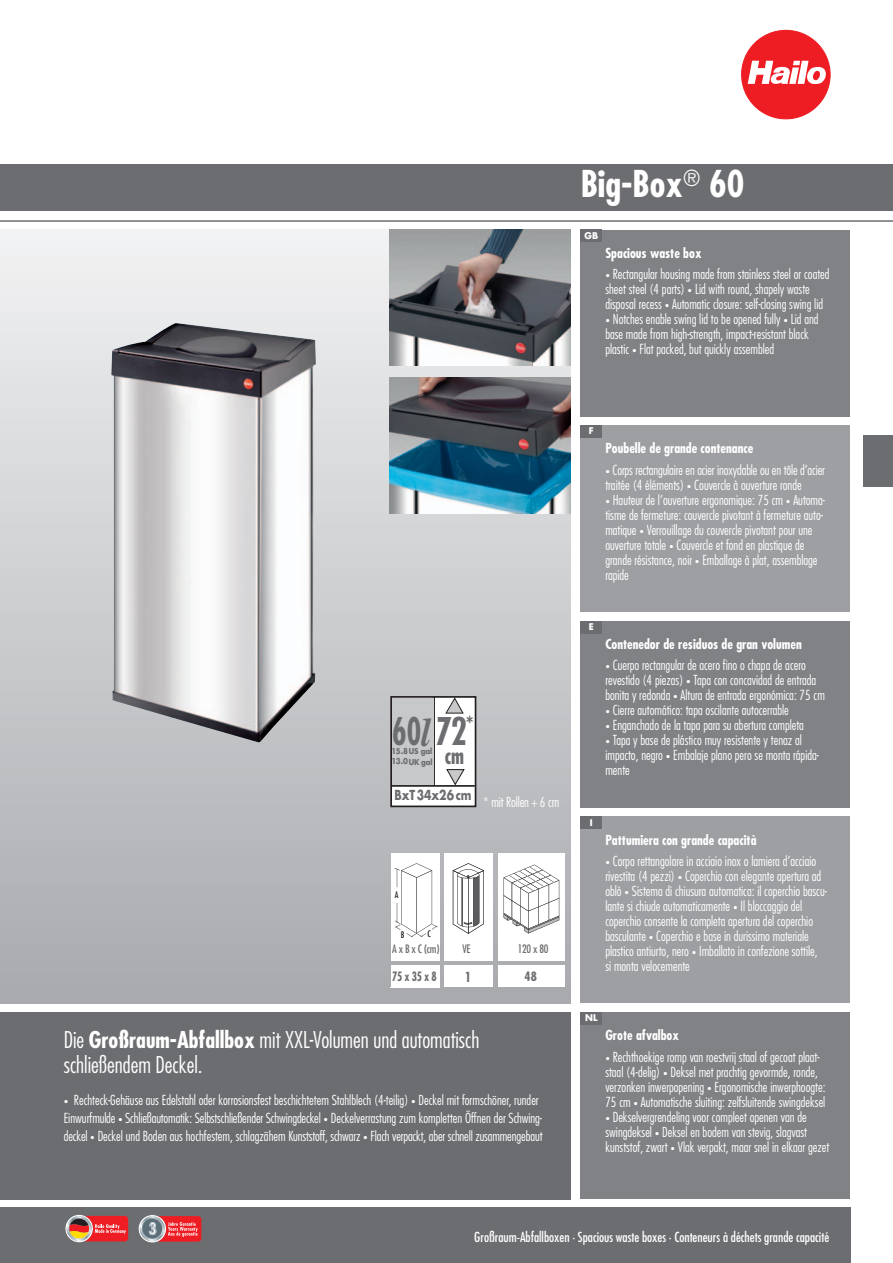
<style>
.page{position:relative;width:893px;height:1263px;background:#fff}
.page>*{position:absolute;margin:0;border:0;box-sizing:border-box;transform-origin:0 0}
.t1{font:italic 700 41.4px "New Baskerville";color:#6c6d70;scale:.9 1}
.t2{font:700 condensed 37.05px "Futura";color:#6c6d70;scale:.8 1}
.t3{font:700 condensed 36px "Futura";color:#fff}
.t4{font:300 condensed 22.5px/25.5px "Futura";color:#fff}
.t5{font:700 condensed 22.5px "Futura";color:#6c6d70;scale:.9 1}
.t6{font:300 condensed 13.5px/15px "Futura";color:#fff}
.t7{font:condensed 13.5px "Futura";color:#fff}
.t8{font:700 13.5px "Futura";color:#6c6d70;scale:.8 1}
.t9{font:700 condensed 13.5px "Futura";color:#6c6d70}
.t10{font:700 condensed 12.6px "Futura";color:#6c6d70;scale:.85 1}
.t11{font:700 condensed 12.6px "Futura";color:#6c6d70}
.t12{font:condensed 11.4px "Futura";letter-spacing:-.02em;color:#6d6e71}
.t13{font:700 9px "Futura";color:#fff}
.t14{font:condensed 8.85px "Futura";color:#231f20}
.t15{font:700 7.8px/9.8px "Futura";letter-spacing:-.025em;color:#6c6d70;scale:.9 1}
.s1{font-weight:700}
.s2{font-weight:700;font-stretch:normal}
</style>
<div class="page">
<div style="left:0;top:230px;width:570px;height:773px;background:linear-gradient(to bottom,#f1f2f3,#a8a9ad)"></div>
<img style="left:111px;top:323px;width:205px;height:420px">
<div style="left:741px;top:30px;width:89px;height:89px;background:#ee1d23;border-radius:50%"></div>
<svg style="left:748px;top:61px;width:78px;height:23px"></svg>
<div style="left:0;top:164px;width:892px;height:47px;background:#6c6d70"></div>
<div style="left:0;top:1012px;width:570px;height:187px;background:#6c6d70"></div>
<div style="left:581px;top:230px;width:269px;height:187px;background:#808285"></div>
<div style="left:581px;top:425px;width:269px;height:187px;background:#9d9fa2"></div>
<div style="left:581px;top:1012px;width:269px;height:187px;background:#808285"></div>
<div style="left:0;top:1208px;width:850px;height:55px;background:#6c6d70"></div>
<div style="left:581px;top:816px;width:269px;height:187px;background:#9d9fa2"></div>
<div style="left:581px;top:621px;width:269px;height:187px;background:#808285"></div>
<div style="left:581px;top:425px;width:21px;height:13px;background:#6c6d70"></div>
<div style="left:581px;top:621px;width:21px;height:12px;background:#6c6d70"></div>
<div style="left:581px;top:816px;width:21px;height:13px;background:#6c6d70"></div>
<div style="left:581px;top:1012px;width:21px;height:13px;background:#6c6d70"></div>
<hr style="left:0;top:220px;width:892px;height:2px;background:#6c6d70">
<svg style="left:65px;top:1215px;width:28px;height:27px"></svg>
<div style="left:66px;top:1216px;width:26px;height:25px;border:1px solid #fff;border-radius:50%"></div>
<svg style="left:67px;top:1216px;width:61px;height:25px;background:#da564e"></svg>
<svg style="left:139px;top:1215px;width:27px;height:27px"></svg>
<svg style="left:140px;top:1216px;width:61px;height:26px;background:#cb646a"></svg>
<div style="left:391px;top:697px;width:84px;height:109px;background:#fff"></div>
<div style="left:390px;top:696px;width:86px;height:111px;border:2px solid #231f20"></div>
<hr style="left:391px;top:785px;width:84px;height:2px;background:#231f20">
<hr style="left:433px;top:697px;width:2px;height:89px;background:#231f20">
<svg style="left:445px;top:697px;width:19px;height:17px"></svg>
<svg style="left:446px;top:769px;width:19px;height:17px"></svg>
<div style="left:392px;top:698px;width:41px;height:87px;background:#c7c8ca"></div>
<div style="left:391px;top:853px;width:48px;height:108px;background:#fff"></div>
<div style="left:445px;top:853px;width:48px;height:108px;background:#fff"></div>
<div style="left:391px;top:965px;width:48px;height:22px;background:#fff"></div>
<div style="left:445px;top:965px;width:48px;height:22px;background:#fff"></div>
<div style="left:498px;top:853px;width:67px;height:108px;background:#fff"></div>
<div style="left:498px;top:965px;width:67px;height:22px;background:#fff"></div>
<svg style="left:394px;top:863px;width:44px;height:74px"></svg>
<svg style="left:453px;top:863px;width:31px;height:71px"></svg>
<svg style="left:504px;top:865px;width:55px;height:68px"></svg>
<hr style="left:390px;top:987px;width:49px;height:1px;background:#fff">
<div style="left:581px;top:230px;width:21px;height:12px;background:#6c6d70"></div>
<div style="left:863px;top:436px;width:29px;height:51px;background:#6c6d70"></div>
<img style="left:390px;top:229px;width:180px;height:136px">
<img style="left:390px;top:378px;width:180px;height:136px">
<h3 class="t3" style="left:581px;top:168px;width:165px">Big-Box<sup>®</sup> 60</h3>
<p class="t13" style="left:584px;top:231px;width:15px">GB</p>
<p class="t6" style="left:605px;top:243px;width:226px;line-height:21.5px"><span class="s1">Spacious waste box<br></span><span class="s2">·</span> Rectangular housing made from stainless steel or coated</p>
<p class="t6" style="left:605px;top:283px;width:219px">sheet steel (4 parts) <span class="s2">·</span> Lid with round, shapely waste disposal recess <span class="s2">·</span> Automatic closure: self-closing swing lid <span class="s2">·</span> Notches enable swing lid to be opened fully <span class="s2">·</span> Lid and base made from high-strength, impact-resistant black plastic <span class="s2">·</span> Flat packed, but quickly assembled</p>
<h2 class="t2" style="left:392px;top:715px;width:103px">60 72<sup>*</sup></h2>
<h3 class="t5" style="left:445px;top:746px;width:23px">cm</h3>
<h1 class="t1" style="left:419px;top:718px;width:12px">l</h1>
<p class="t15" style="left:401px;top:747px;width:36px;text-indent:-10px">15.8US gal .</p>
<p class="t15" style="left:391px;top:757px;width:47px">13 0UK gal</p>
<p class="t8" style="left:394px;top:789px;width:98px">BxT 34x26 cm</p>
<p class="t6" style="left:483px;top:796px;width:77px">* mit Rollen + 6 cm</p>
<p class="t14" style="left:395px;top:891px;width:5px">A</p>
<p class="t14" style="left:427px;top:930px;width:5px">C</p>
<p class="t10" style="left:392px;top:971px;width:54px">75 x 35 x 8</p>
<p class="t9" style="left:465px;top:971px;width:8px">1</p>
<p class="t11" style="left:525px;top:971px;width:14px">48</p>
<p class="t14" style="left:401px;top:930px;width:5px">B</p>
<p class="t12" style="left:392px;top:943px;width:49px">A x B x C (cm)</p>
<p class="t12" style="left:462px;top:943px;width:10px">VE</p>
<p class="t12" style="left:518px;top:943px;width:32px">120 x 80</p>
<h3 class="t4" style="left:64px;top:1028px;width:417px">Die <span class="s1">Großraum-Abfallbox</span> mit XXL-Volumen und automatisch schließendem Deckel.</h3>
<p class="t6" style="left:64px;top:1091px;width:480px;line-height:18px"><span class="s2">·</span> Rechteck-Gehäuse aus Edelstahl oder korrosionsfest beschichtetem Stahlblech (4-teilig) <span class="s2">·</span> Deckel mit formschöner, runder<br>Einwurfmulde <span class="s2">·</span> Schließautomatik: Selbstschließender Schwingdeckel <span class="s2">·</span> Deckelverrastung zum kompletten Öffnen der Schwing&shy;deckel <span class="s2">·</span> Deckel und Boden aus hochfestem, schlagzähem Kunststoff, schwarz <span class="s2">·</span> Flach verpackt, aber schnell zusammengebaut</p>
<p class="t13" style="left:589px;top:427px;width:6px">F</p>
<p class="t6" style="left:605px;top:439px;width:221px;line-height:21.5px"><span class="s1">Poubelle de grande contenance<br></span><span class="s2">·</span> Corps rectangulaire en acier inoxydable ou en tôle d’acier</p>
<p class="t6" style="left:605px;top:478px;width:221px">traitée (4 éléments) <span class="s2">·</span> Couvercle à ouverture ronde<br><span class="s2">·</span> Hauteur de l’ouverture ergonomique: 75 cm <span class="s2">·</span> Automa&shy;tisme de fermeture: couvercle pivotant à fermeture auto&shy;matique <span class="s2">·</span> Verrouillage du couvercle pivotant pour une ouverture totale <span class="s2">·</span> Couvercle et fond en plastique de grande résistance, noir <span class="s2">·</span> Emballage à plat, assemblage rapide</p>
<p class="t13" style="left:589px;top:623px;width:6px">E</p>
<p class="t6" style="left:605px;top:634px;width:202px;line-height:21.5px"><span class="s1">Contenedor de residuos de gran volumen </span><span class="s2">·</span> Cuerpo rectangular de acero fino o chapa de acero</p>
<p class="t6" style="left:605px;top:674px;width:221px">revestido (4 piezas) <span class="s2">·</span> Tapa con concavidad de entrada bonita y redonda <span class="s2">·</span> Altura de entrada ergonómica: 75 cm <span class="s2">·</span> Cierre automático: tapa oscilante autocerrable<br><span class="s2">·</span> Enganchado de la tapa para su abertura completa<br><span class="s2">·</span> Tapa y base de plástico muy resistente y tenaz al impacto, negro <span class="s2">·</span> Embalaje plano pero se monta rápida&shy;mente</p>
<p class="t13" style="left:590px;top:818px;width:4px">I</p>
<p class="t6" style="left:605px;top:830px;width:212px;line-height:21.5px"><span class="s1">Pattumiera con grande capacità<br></span><span class="s2">·</span> Corpo rettangolare in acciaio inox o lamiera d’acciaio</p>
<p class="t6" style="left:605px;top:869px;width:223px">rivestita (4 pezzi) <span class="s2">·</span> Coperchio con elegante apertura ad oblò <span class="s2">·</span> Sistema di chiusura automatica: il coperchio bascu&shy;lante si chiude automaticamente <span class="s2">·</span> Il bloccaggio del coperchio consente la completa apertura del coperchio basculante <span class="s2">·</span> Coperchio e base in durissimo materiale plastico antiurto, nero <span class="s2">·</span> Imballato in confezione sottile, si monta velocemente</p>
<p class="t13" style="left:585px;top:1014px;width:14px">NL</p>
<p class="t6" style="left:605px;top:1026px;width:216px;line-height:21.5px"><span class="s1">Grote afvalbox<br></span><span class="s2">·</span> Rechthoekige romp van roestvrij staal of gecoat plaat-</p>
<p class="t6" style="left:605px;top:1065px;width:226px">staal (4-delig) <span class="s2">·</span> Deksel met prachtig gevormde, ronde, verzonken inwerpopening <span class="s2">·</span> Ergonomische inwerphoogte:<br>75 cm <span class="s2">·</span> Automatische sluiting: zelfsluitende swingdeksel <span class="s2">·</span> Dekselvergrendeling voor compleet openen van de swingdeksel <span class="s2">·</span> Deksel en bodem van stevig, slagvast kunststof, zwart <span class="s2">·</span> Vlak verpakt, maar snel in elkaar gezet</p>
<p class="t7" style="left:474px;top:1231px;width:357px">Großraum-Abfallboxen · Spacious waste boxes · Conteneurs à déchets grande capacité</p>
</div>
